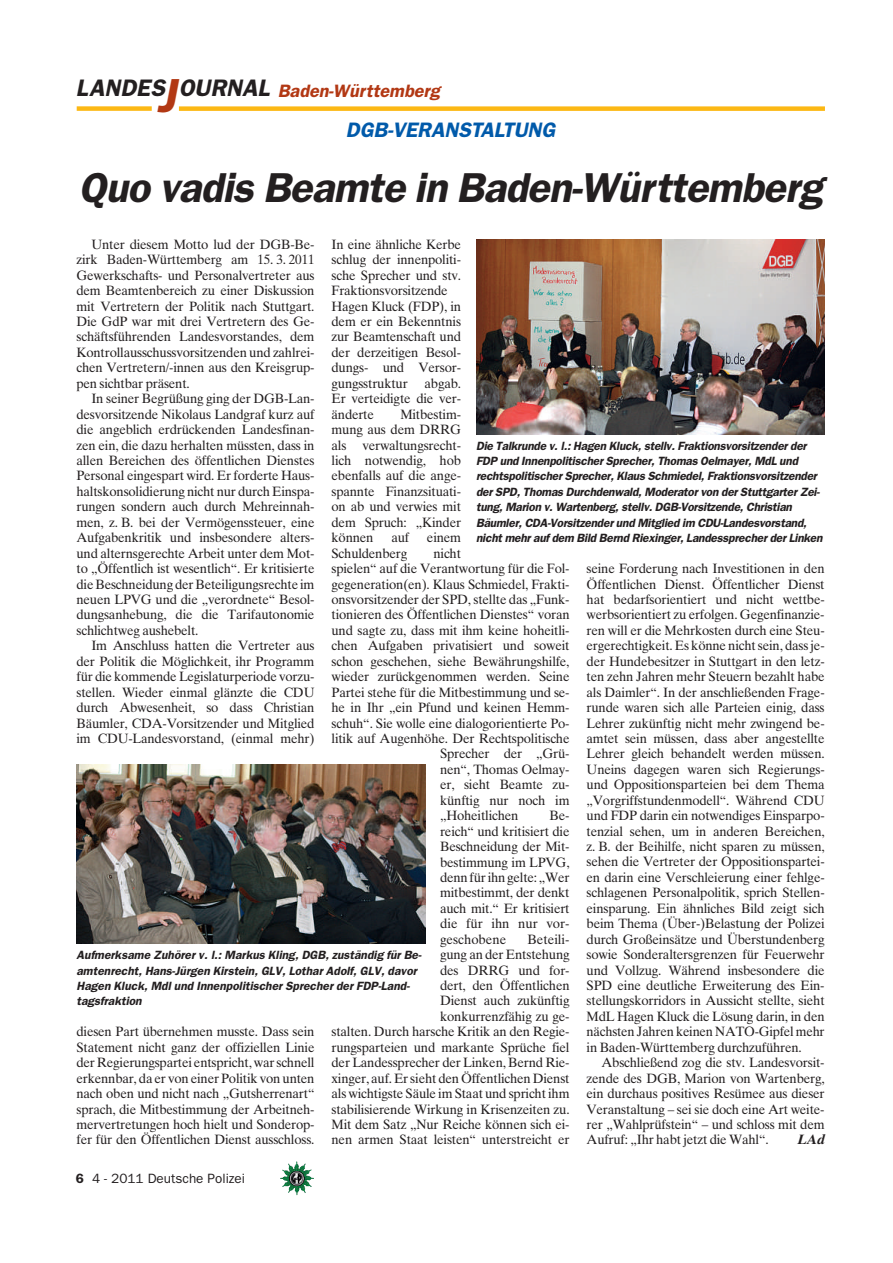
<style>
.page{position:relative;width:893px;height:1263px;background:#fff}
.page>*{position:absolute;margin:0;border:0;box-sizing:border-box;transform-origin:0 0}
.t1{font:42px "Franklin Gothic Demi Oblique OV IAXPPA";letter-spacing:-.02em;color:#231f20}
.t2{font:21px "Franklin Gothic Demi Oblique OV IAXPPA";color:#015aaa}
.t3{font:18px "Franklin Gothic Demi Oblique OV IAXPPA";color:#b23814}
.t4{font:13.5px/15.5px "Times Ten Roman OV CAXPPA";letter-spacing:-.015em;color:#231f20;text-align:justify}
.t5{font:13.5px "Franklin Gothic Book OV GAXPPA";color:#231f20}
.t6{font:13.5px "Times Ten Bold Italic OV EAXPPA";color:#231f20}
.t7{font:12px/15.5px "Franklin Gothic Demi Oblique OV IAXPPA";letter-spacing:-.02em;color:#231f20}
.t8{font:12px/15.5px "Franklin Gothic Demi Oblique OV IAXPPA";color:#231f20}
.s1{font-size:24px;color:#231f20}
.s2{font-size:48px}
.s3{font-family:"Franklin Gothic Demi OV FAXPPA"}
</style>
<div class="page">
<img style="left:282px;top:1163px;width:32px;height:32px">
<div style="left:77px;top:106px;width:75px;height:5px;background:#fcb814"></div>
<div style="left:179px;top:106px;width:646px;height:5px;background:#fcb814"></div>
<img style="left:77px;top:764px;width:348px;height:180px">
<img style="left:476px;top:239px;width:349px;height:195px">
<h3 class="t3" style="left:76px;top:84px;width:366px"><span class="s1">LANDES</span><span class="s2">J</span><span class="s1">OURNAL</span> Baden-Württemberg</h3>
<h2 class="t2" style="left:346px;top:121px;width:211px">DGB-VERANSTALTUNG</h2>
<h1 class="t1" style="left:78px;top:172px;width:746px">Quo vadis Beamte in Baden-Württemberg</h1>
<p class="t4" style="left:77px;top:238px;width:240px;text-indent:15px">Unter diesem Motto lud der DGB-Be&shy;zirk Baden-Württemberg am 15. 3. 2011<br>Gewerkschafts- und Personalvertreter aus dem Beamtenbereich zu einer Diskussion mit Vertretern der Politik nach Stuttgart.<br>Die GdP war mit drei Vertretern des Ge&shy;schäftsführenden Landesvorstandes, dem Kontrollausschussvorsitzenden und zahlrei&shy;chen Vertretern/-innen aus den Kreisgrup&shy;pen sichtbar präsent.</p>
<p class="t4" style="left:77px;top:392px;width:240px;text-indent:15px">In seiner Begrüßung ging der DGB-Lan&shy;desvorsitzende Nikolaus Landgraf kurz auf die angeblich erdrückenden Landesfinan&shy;zen ein, die dazu herhalten müssten, dass in allen Bereichen des öffentlichen Dienstes Personal eingespart wird. Er forderte Haus&shy;haltskonsolidierung nicht nur durch Einspa&shy;rungen sondern auch durch Mehreinnah&shy;men, z. B. bei der Vermögenssteuer, eine Aufgabenkritik und insbesondere alters&shy;und alternsgerechte Arbeit unter dem Mot&shy;to „Öffentlich ist wesentlich“. Er kritisierte die Beschneidung der Beteiligungsrechte im neuen LPVG und die „verordnete“ Besol&shy;dungsanhebung, die die Tarifautonomie schlichtweg aushebelt.</p>
<p class="t4" style="left:77px;top:639px;width:240px;text-indent:15px">Im Anschluss hatten die Vertreter aus der Politik die Möglichkeit, ihr Programm für die kommende Legislaturperiode vorzu&shy;stellen. Wieder einmal glänzte die CDU durch Abwesenheit, so dass Christian Bäumler, CDA-Vorsitzender und Mitglied im CDU-Landesvorstand, (einmal mehr)</p>
<p class="t4" style="left:332px;top:238px;width:131px;text-align:left">In eine ähnliche Kerbe schlug der innenpoliti&shy;sche Sprecher und stv.<br>Fraktionsvorsitzende<br>Hagen Kluck (FDP), in dem er ein Bekenntnis zur Beamtenschaft und der derzeitigen Besol&shy;dungs- und Versor&shy;gungsstruktur abgab.<br>Er verteidigte die ver&shy;änderte</p>
<p class="t4" style="left:332px;top:408px;width:131px;text-indent:69px">Mitbestim&shy;mung aus dem DRRG als verwaltungsrecht&shy;lich notwendig, hob ebenfalls auf die ange&shy;spannte Finanzsituati&shy;on ab und verwies mit dem Spruch: „Kinder können</p>
<p class="t7" style="left:476px;top:439px;width:348px">Die Talkrunde v. l.: Hagen Kluck, stellv. Fraktionsvorsitzender der FDP und Innenpolitischer Sprecher, Thomas Oelmayer, MdL und rechtspolitischer Sprecher, Klaus Schmiedel, Fraktionsvorsitzender der SPD, Thomas Durchdenwald, Moderator von der Stuttgarter Zei&shy;tung, Marion v. Wartenberg, stellv. DGB-Vorsitzende, Christian Bäumler, CDA-Vorsitzender und Mitglied im CDU-Landesvorstand, nicht mehr auf dem Bild Bernd Riexinger, Landessprecher der Linken</p>
<p class="t4" style="left:391px;top:531px;width:19px">auf</p>
<p class="t4" style="left:427px;top:531px;width:36px">einem</p>
<p class="t4" style="left:332px;top:547px;width:77px">Schuldenberg</p>
<p class="t4" style="left:433px;top:547px;width:29px">nicht</p>
<p class="t4" style="left:332px;top:562px;width:240px">spielen“ auf die Verantwortung für die Fol-</p>
<p class="t4" style="left:332px;top:578px;width:239px">gegeneration(en). Klaus Schmiedel, Frakti-</p>
<p class="t4" style="left:332px;top:593px;width:240px">onsvorsitzender der SPD, stellte das „Funk-</p>
<p class="t4" style="left:332px;top:608px;width:240px">tionieren des Öffentlichen Dienstes“ voran</p>
<p class="t4" style="left:332px;top:624px;width:240px">und sagte zu, dass mit ihm keine hoheitli-</p>
<p class="t4" style="left:332px;top:639px;width:239px">chen Aufgaben privatisiert und soweit</p>
<p class="t4" style="left:332px;top:655px;width:239px">schon geschehen, siehe Bewährungshilfe,</p>
<p class="t4" style="left:332px;top:670px;width:239px">wieder zurückgenommen werden. Seine</p>
<p class="t4" style="left:332px;top:686px;width:240px">Partei stehe für die Mitbestimmung und se-</p>
<p class="t4" style="left:332px;top:701px;width:240px">he in Ihr „ein Pfund und keinen Hemm-</p>
<p class="t4" style="left:332px;top:717px;width:240px">schuh“. Sie wolle eine dialogorientierte Po-</p>
<p class="t4" style="left:332px;top:732px;width:239px">litik auf Augenhöhe. Der Rechtspolitische</p>
<p class="t4" style="left:440px;top:747px;width:131px">Sprecher der „Grü-</p>
<p class="t4" style="left:440px;top:763px;width:131px">nen“, Thomas Oelmay-</p>
<p class="t4" style="left:440px;top:778px;width:131px">er, sieht Beamte zu-</p>
<p class="t4" style="left:440px;top:794px;width:131px">künftig nur noch im</p>
<p class="t4" style="left:440px;top:809px;width:80px">„Hoheitlichen</p>
<p class="t4" style="left:587px;top:562px;width:240px">seine Forderung nach Investitionen in den Öffentlichen Dienst. Öffentlicher Dienst hat bedarfsorientiert und nicht wettbe&shy;werbsorientiert zu erfolgen. Gegenfinanzie&shy;ren will er die Mehrkosten durch eine Steu&shy;ergerechtigkeit. Es könne nicht sein, dass je&shy;der Hundebesitzer in Stuttgart in den letz&shy;ten zehn Jahren mehr Steuern bezahlt habe als Daimler“. In der anschließenden Frage&shy;runde waren sich alle Parteien einig, dass Lehrer zukünftig nicht mehr zwingend be&shy;amtet sein müssen, dass aber angestellte Lehrer gleich behandelt werden müssen.<br>Uneins dagegen waren sich Regierungs&shy;und Oppositionsparteien bei dem Thema „Vorgriffstundenmodell“. Während CDU und FDP darin ein notwendiges Einsparpo&shy;tenzial sehen, um in anderen Bereichen, z. B. der Beihilfe, nicht sparen zu müssen, sehen die Vertreter der Oppositionspartei&shy;en darin eine Verschleierung einer fehlge&shy;schlagenen Personalpolitik, sprich Stellen&shy;einsparung. Ein ähnliches Bild zeigt sich beim Thema (Über-)Belastung der Polizei durch Großeinsätze und Überstundenberg sowie Sonderaltersgrenzen für Feuerwehr und Vollzug. Während insbesondere die SPD eine deutliche Erweiterung des Ein&shy;stellungskorridors in Aussicht stellte, sieht MdL Hagen Kluck die Lösung darin, in den nächsten Jahren keinen NATO-Gipfel mehr in Baden-Württemberg durchzuführen.</p>
<p class="t4" style="left:587px;top:1056px;width:239px;text-indent:15px">Abschließend zog die stv. Landesvorsit&shy;zende des DGB, Marion von Wartenberg, ein durchaus positives Resümee aus dieser Veranstaltung – sei sie doch eine Art weite&shy;rer „Wahlprüfstein“ – und schloss mit dem Aufruf: „Ihr habt jetzt die Wahl“.</p>
<p class="t4" style="left:440px;top:809px;width:131px;text-indent:110px">Be&shy;reich“ und kritisiert die Beschneidung der Mit&shy;bestimmung im LPVG, denn fürihn gelte: „Wer mitbestimmt, der denkt auch mit.“ Er kritisiert die für ihn nur vor&shy;geschobene</p>
<p class="t4" style="left:332px;top:933px;width:240px;text-align:right">Beteili-<br>gung an der Entstehung<br>des DRRG und for-<br>dert, den Öffentlichen<br>Dienst auch zukünftig<br>konkurrenzfähig zu ge-<br>stalten. Durch harsche Kritik an den Regie&shy;rungsparteien und markante Sprüche fiel der Landessprecher der Linken, Bernd Rie&shy;xinger, auf. Er sieht den Öffentlichen Dienst als wichtigste Säule im Staat und spricht ihm stabilisierende Wirkung in Krisenzeiten zu.<br>Mit dem Satz „Nur Reiche können sich ei&shy;nen armen Staat leisten“ unterstreicht er</p>
<p class="t8" style="left:77px;top:948px;width:347px">Aufmerksame Zuhörer v. l.: Markus Kling, DGB, zuständig für Be&shy;amtenrecht, Hans-Jürgen Kirstein, GLV, Lothar Adolf, GLV, davor Hagen Kluck, Mdl und Innenpolitischer Sprecher der FDP-Land&shy;tagsfraktion</p>
<p class="t4" style="left:77px;top:1025px;width:240px">diesen Part übernehmen musste. Dass sein Statement nicht ganz der offiziellen Linie der Regierungspartei entspricht, war schnell erkennbar, da er von einer Politik von unten nach oben und nicht nach „Gutsherrenart“ sprach, die Mitbestimmung der Arbeitneh&shy;mervertretungen hoch hielt und Sonderop&shy;fer für den Öffentlichen Dienst ausschloss.</p>
<p class="t6" style="left:798px;top:1135px;width:29px">LAd</p>
<p class="t5" style="left:76px;top:1173px;width:171px"><span class="s3">6</span> 4 - 2011 Deutsche Polizei</p>
</div>
